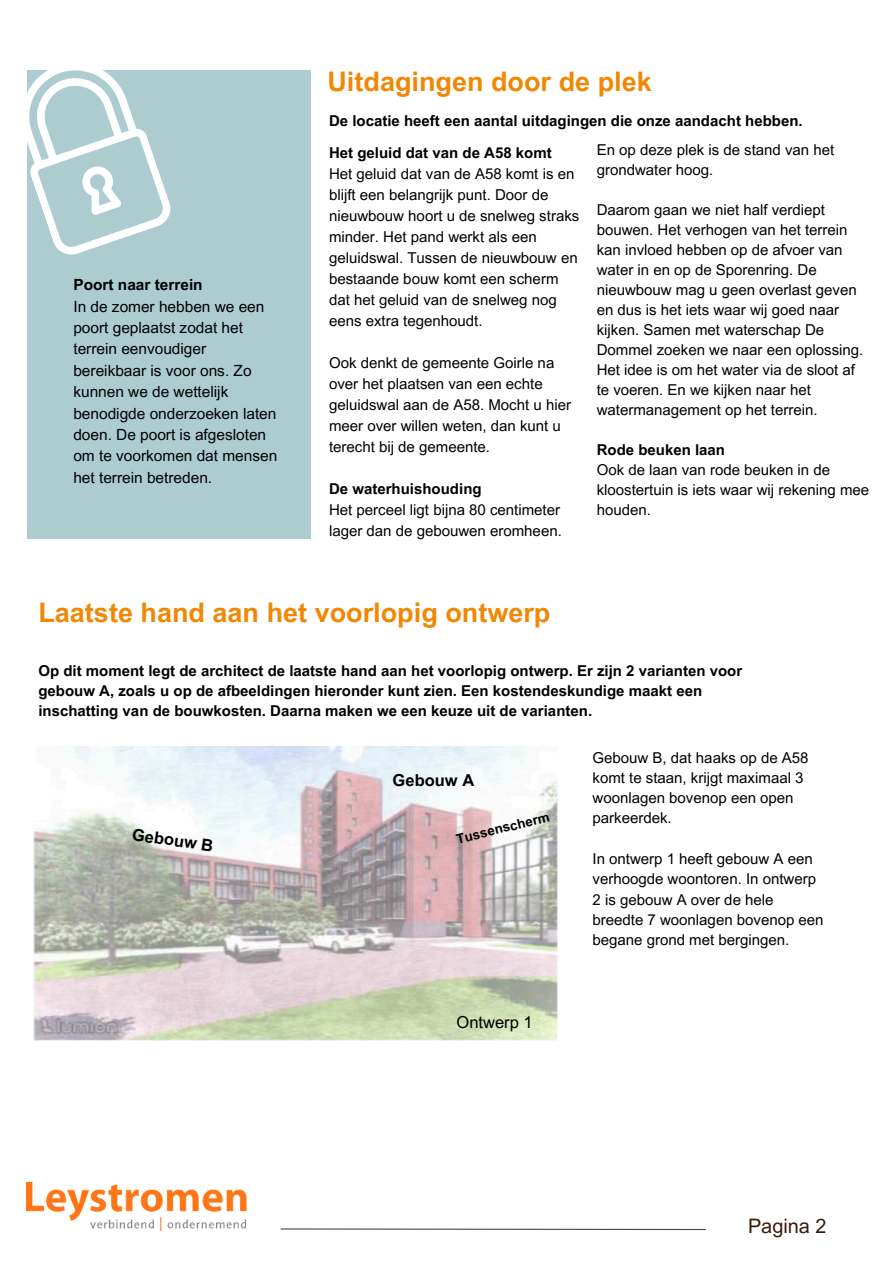
<style>
.page{position:relative;width:894px;height:1264px;background:#fff}
.page>*{position:absolute;margin:0;border:0;box-sizing:border-box;transform-origin:0 0}
.t1{font:700 27px "Arial MT Pro";color:#f18805}
.t2{font:19.95px "Arial MT Pro";color:#3c1a0c}
.t3{font:700 16.5px "Arial MT Pro";color:#000}
.t4{font:16.5px "Arial MT Pro";color:#000}
.t5{font:15.45px/21.3px "Arial MT Pro";color:#000}
.t6{font:15px/21px "Arial MT Pro";color:#000}
.t7{font:700 15px/20.2px "Arial MT Pro";color:#000}
.t8{font:700 13.5px "Arial MT Pro";color:#000}
.s1{font-weight:700}
</style>
<div class="page">
<svg style="left:280px;top:1228px;width:426px;height:2px"></svg>
<img style="left:27px;top:1182px;width:220px;height:50px">
<div style="left:27px;top:70px;width:283px;height:468px;background:#adccd0"></div>
<svg style="left:27px;top:70px;width:144px;height:185px"></svg>
<img style="left:34px;top:747px;width:523px;height:293px">
<h4 class="t5" style="left:73px;top:276px;width:205px"><span class="s1">Poort naar terrein<br></span>In de zomer hebben we een poort geplaatst zodat het terrein eenvoudiger bereikbaar is voor ons. Zo kunnen we de wettelijk benodigde onderzoeken laten doen. De poort is afgesloten om te voorkomen dat mensen het terrein betreden.</h4>
<h4 class="t1" style="left:327px;top:71px;width:326px">Uitdagingen door de plek</h4>
<h4 class="t7" style="left:329px;top:112px;width:475px">De locatie heeft een aantal uitdagingen die onze aandacht hebben.</h4>
<p class="t6" style="left:329px;top:144px;width:252px"><span class="s1">Het geluid dat van de A58 komt<br></span>Het geluid dat van de A58 komt is en blijft een belangrijk punt. Door de nieuwbouw hoort u de snelweg straks minder. Het pand werkt als een geluidswal. Tussen de nieuwbouw en bestaande bouw komt een scherm dat het geluid van de snelweg nog eens extra tegenhoudt.</p>
<h4 class="t6" style="left:329px;top:354px;width:243px">Ook denkt de gemeente Goirle na over het plaatsen van een echte geluidswal aan de A58. Mocht u hier meer over willen weten, dan kunt u terecht bij de gemeente.</h4>
<h1 class="t6" style="left:329px;top:480px;width:234px"><span class="s1">De waterhuishouding<br></span>Het perceel ligt bijna 80 centimeter lager dan de gebouwen eromheen.</h1>
<h4 class="t6" style="left:596px;top:142px;width:239px;line-height:20px">En op deze plek is de stand van het grondwater hoog.</h4>
<h4 class="t6" style="left:596px;top:202px;width:268px;line-height:20px">Daarom gaan we niet half verdiept bouwen. Het verhogen van het terrein kan invloed hebben op de afvoer van water in en op de Sporenring. De nieuwbouw mag u geen overlast geven en dus is het iets waar wij goed naar kijken. Samen met waterschap De Dommel zoeken we naar een oplossing.<br>Het idee is om het water via de sloot af te voeren. En we kijken naar het watermanagement op het terrein.</h4>
<h4 class="t6" style="left:596px;top:442px;width:274px;line-height:20px"><span class="s1">Rode beuken laan<br></span>Ook de laan van rode beuken in de kloostertuin is iets waar wij rekening mee houden.</h4>
<p class="t1" style="left:38px;top:602px;width:513px">Laatste hand aan het voorlopig ontwerp</p>
<h4 class="t7" style="left:38px;top:662px;width:705px">Op dit moment legt de architect de laatste hand aan het voorlopig ontwerp. Er zijn 2 varianten voor gebouw A, zoals u op de afbeeldingen hieronder kunt zien. Een kostendeskundige maakt een inschatting van de bouwkosten. Daarna maken we een keuze uit de varianten.</h4>
<h4 class="t3" style="left:133px;top:828px;width:83px;rotate:8deg">Gebouw B</h4>
<p class="t3" style="left:392px;top:774px;width:83px">Gebouw A</p>
<h3 class="t8" style="left:455px;top:834px;width:97px;rotate:-14deg">Tussenscherm</h3>
<h3 class="t4" style="left:456px;top:1016px;width:78px">Ontwerp 1</h3>
<h1 class="t6" style="left:592px;top:749px;width:217px;line-height:20.2px">Gebouw B, dat haaks op de A58 komt te staan, krijgt maximaal 3 woonlagen bovenop een open parkeerdek.</h1>
<h3 class="t6" style="left:592px;top:850px;width:232px;line-height:20.2px">In ontwerp 1 heeft gebouw A een verhoogde woontoren. In ontwerp<br>2 is gebouw A over de hele breedte 7 woonlagen bovenop een begane grond met bergingen.</h3>
<h3 class="t2" style="left:747px;top:1218px;width:80px">Pagina 2</h3>
</div>
